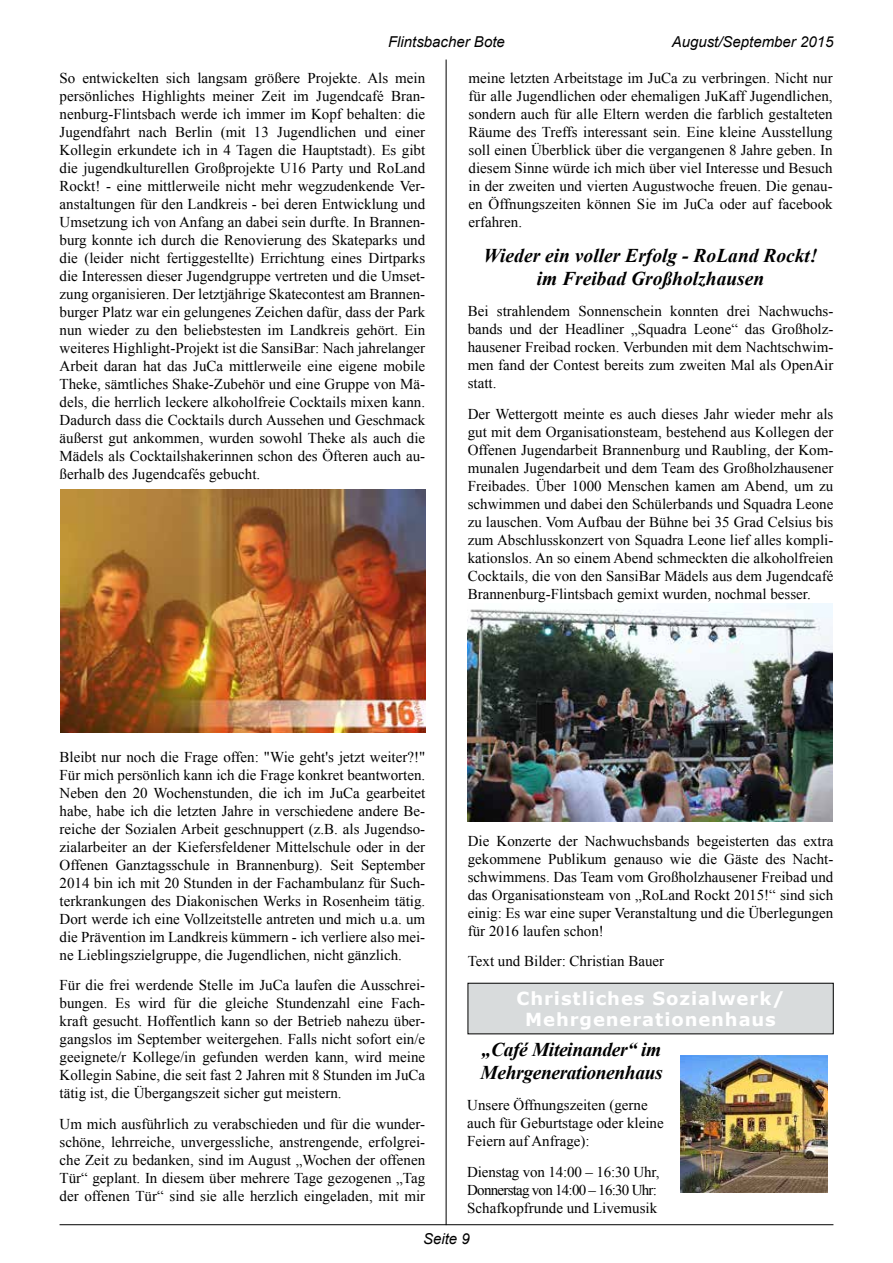
<style>
.page{position:relative;width:893px;height:1263px;background:#fff}
.page>*{position:absolute;margin:0;border:0;box-sizing:border-box;transform-origin:0 0}
.t1{font:italic 700 19.5px/23.4px "Times New Roman";color:#000;text-align:center}
.t2{font:italic 700 19.5px/23.4px "Times New Roman";letter-spacing:-.02em;color:#000}
.t3{font:700 18px/21.6px "Verdana";letter-spacing:.05em;color:#fff;text-align:center}
.t4{font:15px/18px "Times New Roman";color:#000;text-align:justify}
.t5{font:italic 15px "Arial";color:#000}
</style>
<div class="page">
<hr style="left:60px;top:1224px;width:773px;height:1px;background:#000">
<hr style="left:446px;top:60px;width:1px;height:1165px;background:#000">
<img style="left:61px;top:490px;width:364px;height:242px">
<img style="left:468px;top:603px;width:365px;height:218px">
<div style="left:468px;top:983px;width:365px;height:51px;background:#d8dbdc"></div>
<div style="left:468px;top:983px;width:365px;height:51px;border:1px solid #000"></div>
<img style="left:680px;top:1055px;width:148px;height:137px">
<p class="t5" style="left:388px;top:32px;width:118px">Flintsbacher Bote</p>
<p class="t5" style="left:672px;top:32px;width:163px">August/September 2015</p>
<p class="t4" style="left:60px;top:68px;width:367px">So entwickelten sich langsam größere Projekte. Als mein persönliches Highlights meiner Zeit im Jugendcafé Bran&shy;nenburg-Flintsbach werde ich immer im Kopf behalten: die Jugendfahrt nach Berlin (mit 13 Jugendlichen und einer Kollegin erkundete ich in 4 Tagen die Hauptstadt). Es gibt die jugendkulturellen Großprojekte U16 Party und RoLand Rockt! - eine mittlerweile nicht mehr wegzudenkende Ver&shy;anstaltungen für den Landkreis - bei deren Entwicklung und Umsetzung ich von Anfang an dabei sein durfte. In Brannen&shy;burg konnte ich durch die Renovierung des Skateparks und die (leider nicht fertiggestellte) Errichtung eines Dirtparks die Interessen dieser Jugendgruppe vertreten und die Umset&shy;zung organisieren. Der letztjährige Skatecontest am Brannen&shy;burger Platz war ein gelungenes Zeichen dafür, dass der Park nun wieder zu den beliebstesten im Landkreis gehört. Ein weiteres Highlight-Projekt ist die SansiBar: Nach jahrelanger Arbeit daran hat das JuCa mittlerweile eine eigene mobile Theke, sämtliches Shake-Zubehör und eine Gruppe von Mä&shy;dels, die herrlich leckere alkoholfreie Cocktails mixen kann.<br>Dadurch dass die Cocktails durch Aussehen und Geschmack äußerst gut ankommen, wurden sowohl Theke als auch die Mädels als Cocktailshakerinnen schon des Öfteren auch au&shy;ßerhalb des Jugendcafés gebucht.</p>
<p class="t4" style="left:468px;top:69px;width:366px">meine letzten Arbeitstage im JuCa zu verbringen. Nicht nur für alle Jugendlichen oder ehemaligen JuKaff Jugendlichen, sondern auch für alle Eltern werden die farblich gestalteten Räume des Treffs interessant sein. Eine kleine Ausstellung soll einen Überblick über die vergangenen 8 Jahre geben. In diesem Sinne würde ich mich über viel Interesse und Besuch in der zweiten und vierten Augustwoche freuen. Die genau&shy;en Öffnungszeiten können Sie im JuCa oder auf facebook erfahren.</p>
<h1 class="t1" style="left:484px;top:243px;width:336px">Wieder ein voller Erfolg - RoLand Rockt! im Freibad Großholzhausen</h1>
<p class="t4" style="left:468px;top:302px;width:367px">Bei strahlendem Sonnenschein konnten drei Nachwuchs&shy;bands und der Headliner „Squadra Leone“ das Großholz&shy;hausener Freibad rocken. Verbunden mit dem Nachtschwim&shy;men fand der Contest bereits zum zweiten Mal als OpenAir statt.</p>
<p class="t4" style="left:468px;top:405px;width:367px">Der Wettergott meinte es auch dieses Jahr wieder mehr als gut mit dem Organisationsteam, bestehend aus Kollegen der Offenen Jugendarbeit Brannenburg und Raubling, der Kom&shy;munalen Jugendarbeit und dem Team des Großholzhausener Freibades. Über 1000 Menschen kamen am Abend, um zu schwimmen und dabei den Schülerbands und Squadra Leone zu lauschen. Vom Aufbau der Bühne bei 35 Grad Celsius bis zum Abschlusskonzert von Squadra Leone lief alles kompli&shy;kationslos. An so einem Abend schmeckten die alkoholfreien Cocktails, die von den SansiBar Mädels aus dem Jugendcafé Brannenburg-Flintsbach gemixt wurden, nochmal besser.</p>
<p class="t4" style="left:60px;top:747px;width:367px">Bleibt nur noch die Frage offen: "Wie geht's jetzt weiter?!" Für mich persönlich kann ich die Frage konkret beantworten.<br>Neben den 20 Wochenstunden, die ich im JuCa gearbeitet habe, habe ich die letzten Jahre in verschiedene andere Be&shy;reiche der Sozialen Arbeit geschnuppert (z.B. als Jugendso&shy;zialarbeiter an der Kiefersfeldener Mittelschule oder in der Offenen Ganztagsschule in Brannenburg). Seit September 2014 bin ich mit 20 Stunden in der Fachambulanz für Such&shy;terkrankungen des Diakonischen Werks in Rosenheim tätig.<br>Dort werde ich eine Vollzeitstelle antreten und mich u.a. um die Prävention im Landkreis kümmern - ich verliere also mei&shy;ne Lieblingszielgruppe, die Jugendlichen, nicht gänzlich.</p>
<p class="t4" style="left:60px;top:976px;width:367px">Für die frei werdende Stelle im JuCa laufen die Ausschrei&shy;bungen. Es wird für die gleiche Stundenzahl eine Fach&shy;kraft gesucht. Hoffentlich kann so der Betrieb nahezu über&shy;gangslos im September weitergehen. Falls nicht sofort ein/e geeignete/r Kollege/in gefunden werden kann, wird meine Kollegin Sabine, die seit fast 2 Jahren mit 8 Stunden im JuCa tätig ist, die Übergangszeit sicher gut meistern.</p>
<p class="t4" style="left:60px;top:1115px;width:367px">Um mich ausführlich zu verabschieden und für die wunder&shy;schöne, lehrreiche, unvergessliche, anstrengende, erfolgrei&shy;che Zeit zu bedanken, sind im August „Wochen der offenen Tür“ geplant. In diesem über mehrere Tage gezogenen „Tag der offenen Tür“ sind sie alle herzlich eingeladen, mit mir</p>
<p class="t4" style="left:468px;top:831px;width:367px">Die Konzerte der Nachwuchsbands begeisterten das extra gekommene Publikum genauso wie die Gäste des Nacht&shy;schwimmens. Das Team vom Großholzhausener Freibad und das Organisationsteam von „RoLand Rockt 2015!“ sind sich einig: Es war eine super Veranstaltung und die Überlegungen für 2016 laufen schon!</p>
<p class="t4" style="left:468px;top:952px;width:198px">Text und Bilder: Christian Bauer</p>
<p class="t3" style="left:516px;top:987px;width:270px">Christliches Sozialwerk/<br>Mehrgenerationenhaus</p>
<h1 class="t2" style="left:480px;top:1037px;width:184px">„Café Miteinander“ im<br>Mehrgenerationenhaus</h1>
<p class="t4" style="left:467px;top:1095px;width:198px;text-align:left">Unsere Öffnungszeiten (gerne auch für Geburtstage oder kleine<br>Feiern auf Anfrage):</p>
<p class="t4" style="left:467px;top:1162px;width:194px;text-align:left">Dienstag von 14:00 – 16:30 Uhr,<br>Donnerstag von 14:00 – 16:30 Uhr:<br>Schafkopfrunde und Livemusik</p>
<p class="t5" style="left:423px;top:1229px;width:48px">Seite 9</p>
</div>
